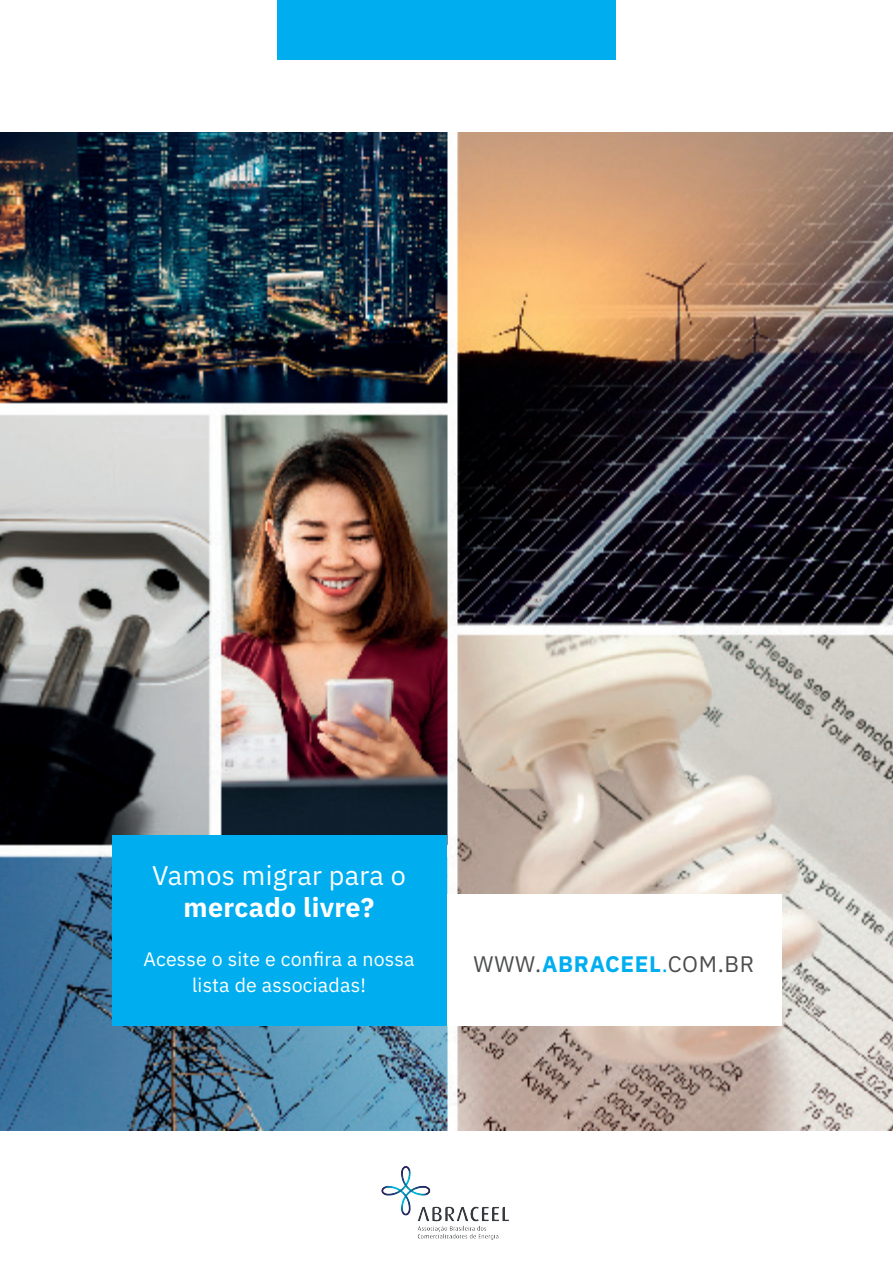
<style>
.page{position:relative;width:893px;height:1263px;background:#fff}
.page>*{position:absolute;margin:0;border:0;box-sizing:border-box;transform-origin:0 0}
.t1{font:27px "IBM Plex Sans";letter-spacing:.01em;color:#fff}
.t2{font:700 27px "IBM Plex Sans";letter-spacing:.01em;color:#fff}
.t3{font:22.5px "IBM Plex Sans";letter-spacing:.03em;color:#4b4c4d}
.t4{font:19.5px/25.5px "IBM Plex Sans";letter-spacing:.01em;color:#fff;text-align:center}
.s1{font-weight:700;color:#00aeef}
.s2{color:#00aeef}
</style>
<div class="page">
<div style="left:277px;top:0;width:339px;height:60px;background:#00aeef"></div>
<img style="left:0;top:133px;width:893px;height:997px">
<div style="left:446px;top:895px;width:335px;height:131px;background:#fff"></div>
<div style="left:112px;top:836px;width:334px;height:190px;background:#00aeef"></div>
<img style="left:381px;top:1166px;width:128px;height:74px">
<h1 class="t1" style="left:152px;top:854px;width:255px">Vamos migrar para o</h1>
<h1 class="t2" style="left:184px;top:886px;width:192px">mercado livre?</h1>
<p class="t4" style="left:143px;top:945px;width:273px">Acesse o site e confira a nossa lista de associadas!</p>
<p class="t3" style="left:474px;top:947px;width:282px">WWW.<span class="s1">ABRACEEL</span><span class="s2">.</span>COM.BR</p>
</div>
